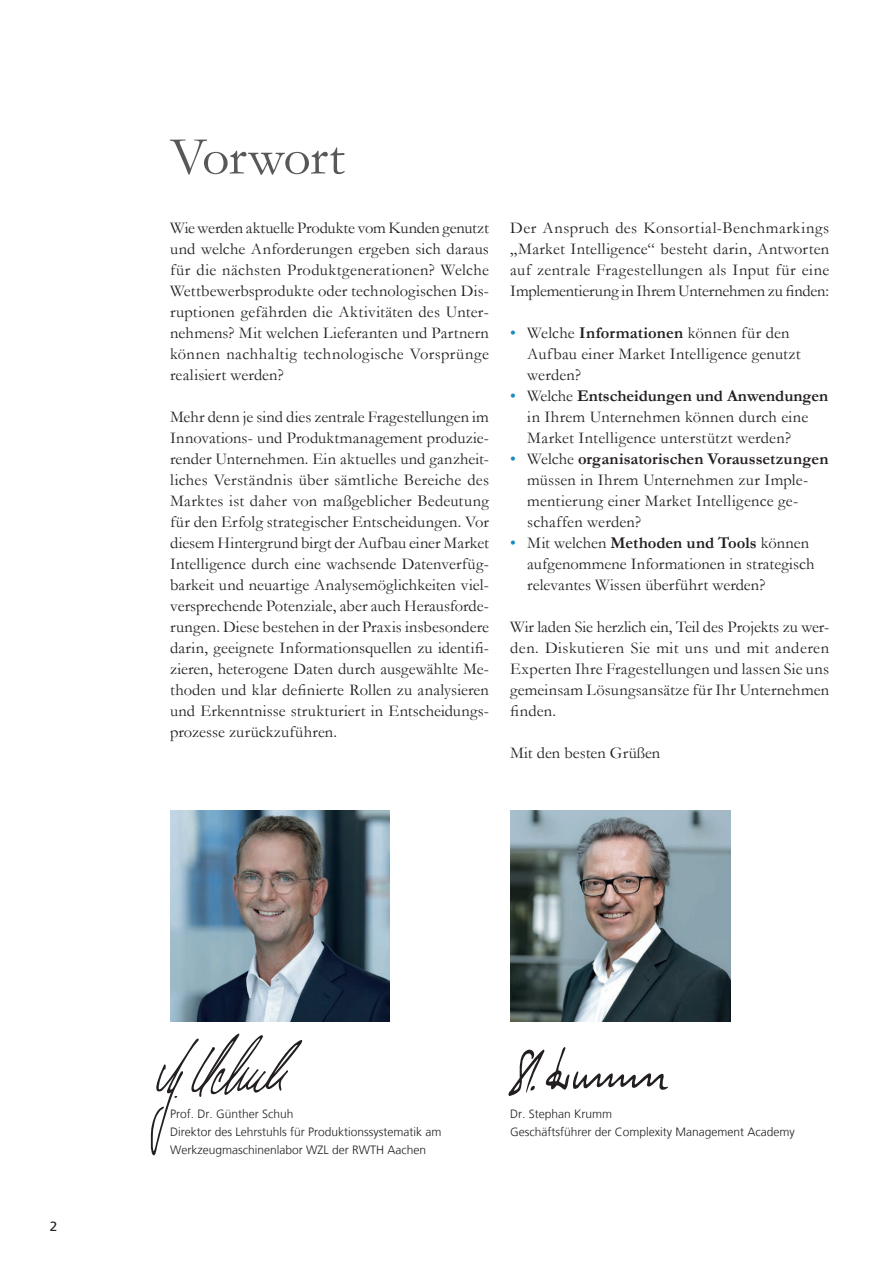
<style>
.page{position:relative;width:893px;height:1263px;background:#fff}
.page>*{position:absolute;margin:0;border:0;box-sizing:border-box;transform-origin:0 0}
.t1{font:54px "Garamond";letter-spacing:-.02em;color:#57585a}
.t2{font:16.5px/21px "Garamond";letter-spacing:.01em;color:#231f20;text-align:justify}
.t3{font:13.5px "Frutiger LT";color:#231f20}
.t4{font:300 12px/18px "Frutiger LT";color:#231f20}
.s1{color:#168dbe}
.s2{font-weight:700}
</style>
<div class="page">
<img style="left:510px;top:810px;width:220px;height:211px">
<img style="left:170px;top:810px;width:219px;height:211px">
<svg style="left:150px;top:1033px;width:153px;height:122px"></svg>
<svg style="left:508px;top:1047px;width:160px;height:49px"></svg>
<h1 class="t1" style="left:170px;top:120px;width:176px">Vorwort</h1>
<p class="t2" style="left:170px;top:217px;width:320px">Wie werden aktuelle Produkte vom Kunden genutzt und welche Anforderungen ergeben sich daraus für die nächsten Produktgenerationen? Welche Wettbewerbsprodukte oder technologischen Dis&shy;ruptionen gefährden die Aktivitäten des Unter&shy;nehmens? Mit welchen Lieferanten und Partnern können nachhaltig technologische Vorsprünge realisiert werden?</p>
<p class="t2" style="left:170px;top:406px;width:320px">Mehr denn je sind dies zentrale Fragestellungen im Innovations- und Produktmanagement produzie&shy;render Unternehmen. Ein aktuelles und ganzheit&shy;liches Verständnis über sämtliche Bereiche des Marktes ist daher von maßgeblicher Bedeutung für den Erfolg strategischer Entscheidungen. Vor diesem Hintergrund birgt der Aufbau einer Market Intelligence durch eine wachsende Datenverfüg&shy;barkeit und neuartige Analysemöglichkeiten viel&shy;versprechende Potenziale, aber auch Herausforde&shy;rungen. Diese bestehen in der Praxis insbesondere darin, geeignete Informationsquellen zu identifi&shy;zieren, heterogene Daten durch ausgewählte Me&shy;thoden und klar definierte Rollen zu analysieren und Erkenntnisse strukturiert in Entscheidungs&shy;prozesse zurückzuführen.</p>
<p class="t2" style="left:510px;top:217px;width:320px">Der Anspruch des Konsortial-Benchmarkings „Market Intelligence“ besteht darin, Antworten auf zentrale Fragestellungen als Input für eine Implementierung in Ihrem Unternehmen zu finden:</p>
<p class="t2" style="left:527px;top:322px;width:275px;text-align:left;text-indent:-17px"><span class="s1">•</span> Welche <span class="s2">Informationen</span> können für den<br>Aufbau einer Market Intelligence genutzt werden?</p>
<p class="t2" style="left:527px;top:385px;width:302px;text-align:left;text-indent:-17px"><span class="s1">•</span> Welche <span class="s2">Entscheidungen und Anwendungen </span>in Ihrem Unternehmen können durch eine<br>Market Intelligence unterstützt werden?</p>
<p class="t2" style="left:527px;top:448px;width:303px;text-align:left;text-indent:-17px"><span class="s1">•</span> Welche <span class="s2">organisatorischen Voraussetzungen </span>müssen in Ihrem Unternehmen zur Imple&shy;mentierung einer Market Intelligence ge&shy;schaffen werden?</p>
<p class="t2" style="left:527px;top:532px;width:289px;text-align:left;text-indent:-17px"><span class="s1">•</span> Mit welchen <span class="s2">Methoden und Tools</span> können aufgenommene Informationen in strategisch relevantes Wissen überführt werden?</p>
<p class="t2" style="left:510px;top:616px;width:320px">Wir laden Sie herzlich ein, Teil des Projekts zu wer&shy;den. Diskutieren Sie mit uns und mit anderen Experten Ihre Fragestellungen und lassen Sie uns gemeinsam Lösungsansätze für Ihr Unternehmen finden.</p>
<p class="t2" style="left:510px;top:742px;width:152px">Mit den besten Grüßen</p>
<p class="t3" style="left:50px;top:1218px;width:9px">2</p>
<p class="t4" style="left:170px;top:1105px;width:273px">Prof. Dr. Günther Schuh<br>Direktor des Lehrstuhls für Produktionssystematik am<br>Werkzeugmaschinenlabor WZL der RWTH Aachen</p>
<p class="t4" style="left:510px;top:1105px;width:286px">Dr. Stephan Krumm<br>Geschäftsführer der Complexity Management Academy</p>
</div>
